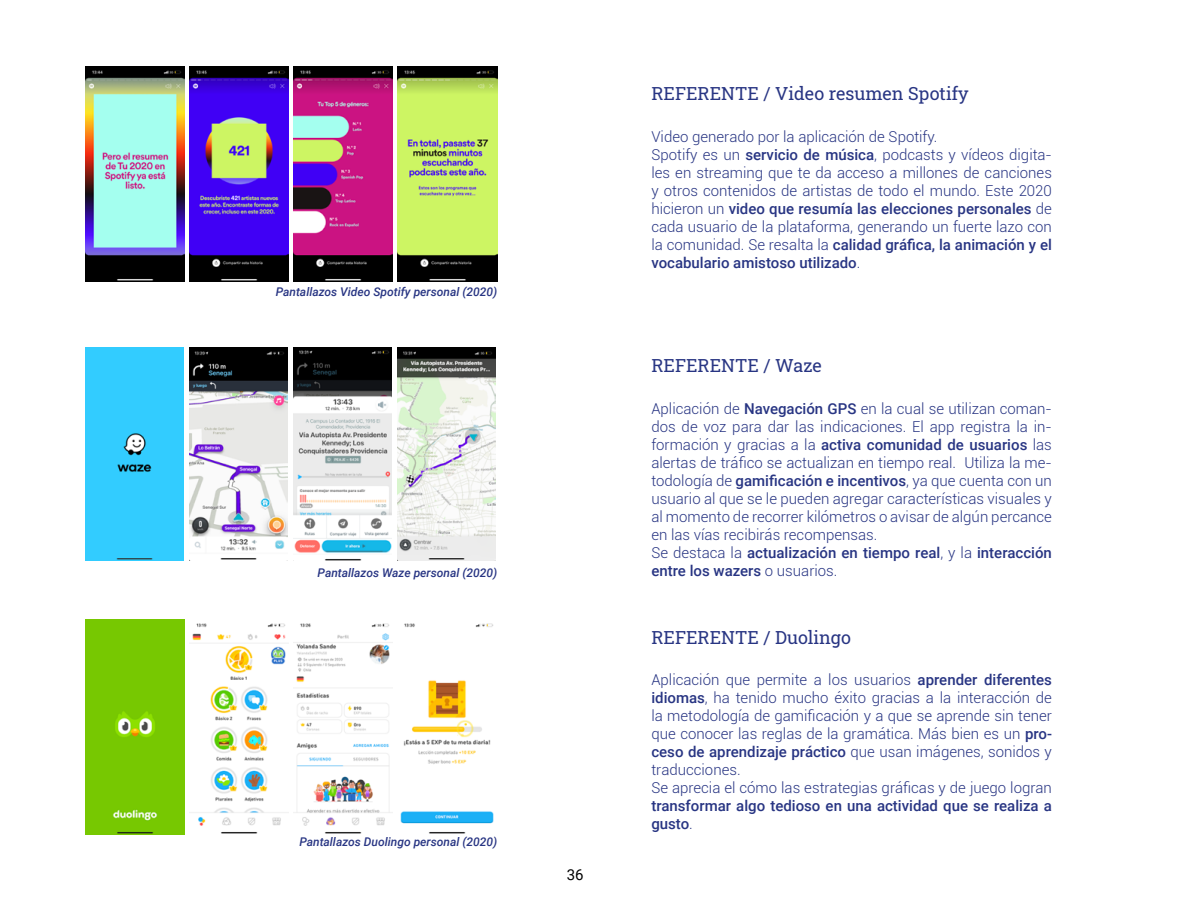
<style>
.page{position:relative;width:1188px;height:918px;background:#fff}
.page>*{position:absolute;margin:0;border:0;box-sizing:border-box;transform-origin:0 0}
.t1{font:18px "Roboto Slab";color:#283583}
.t2{font:300 15px/18px "Roboto";color:#283583}
.t3{font:500 15px/18px "Roboto";color:#283583}
.t4{font:15px "Roboto";color:#000}
.t5{font:italic 500 12px "Roboto";color:#283583}
.s1{font-weight:500}
.s2{font-weight:300}
</style>
<div class="page">
<div style="left:85px;top:348px;width:98px;height:212px;background:#32ccff"></div>
<img style="left:189px;top:348px;width:98px;height:212px">
<img style="left:293px;top:348px;width:99px;height:212px">
<img style="left:397px;top:348px;width:98px;height:212px">
<div style="left:85px;top:620px;width:99px;height:215px;background:#77c801"></div>
<img style="left:189px;top:623px;width:100px;height:211px">
<img style="left:293px;top:623px;width:100px;height:211px">
<img style="left:400px;top:623px;width:94px;height:211px">
<img style="left:85px;top:66px;width:99px;height:215px">
<img style="left:189px;top:66px;width:100px;height:215px">
<img style="left:293px;top:66px;width:100px;height:216px">
<img style="left:398px;top:66px;width:99px;height:215px">
<p class="t5" style="left:276px;top:283px;width:223px">Pantallazos Video Spotify personal (2020)</p>
<p class="t5" style="left:318px;top:565px;width:181px">Pantallazos Waze personal (2020)</p>
<p class="t5" style="left:299px;top:834px;width:199px">Pantallazos Duolingo personal (2020)</p>
<p class="t4" style="left:567px;top:864px;width:18px">36</p>
<p class="t1" style="left:651px;top:82px;width:319px">REFERENTE / Video resumen Spotify</p>
<p class="t2" style="left:651px;top:127px;width:402px">Video generado por la aplicación de Spotify.<br>Spotify es un <span class="s1">servicio de música</span>, podcasts y vídeos digita&shy;les en streaming que te da acceso a millones de canciones y otros contenidos de artistas de todo el mundo. Este 2020 hicieron un <span class="s1">video que resumía las elecciones personales</span> de cada usuario de la plataforma, generando un fuerte lazo con la comunidad. Se resalta la <span class="s1">calidad gráfica, la animación y el vocabulario amistoso utilizado</span>.</p>
<p class="t1" style="left:651px;top:353px;width:172px">REFERENTE / Waze</p>
<p class="t2" style="left:651px;top:399px;width:402px">Aplicación de <span class="s1">Navegación GPS</span> en la cual se utilizan coman&shy;dos de voz para dar las indicaciones. El app registra la in&shy;formación y gracias a la <span class="s1">activa comunidad de usuarios</span> las alertas de tráfico se actualizan en tiempo real. Utiliza la me&shy;todología de <span class="s1">gamificación e incentivos</span>, ya que cuenta con un usuario al que se le pueden agregar características visuales y al momento de recorrer kilómetros o avisar de algún percance en las vías recibirás recompensas.<br>Se destaca la <span class="s1">actualización en tiempo real</span>, y la <span class="s1">interacción entre los wazers</span> o usuarios.</p>
<p class="t1" style="left:651px;top:625px;width:201px">REFERENTE / Duolingo</p>
<p class="t2" style="left:651px;top:670px;width:402px">Aplicación que permite a los usuarios <span class="s1">aprender diferentes idiomas</span>, ha tenido mucho éxito gracias a la interacción de la metodología de gamificación y a que se aprende sin tener que conocer las reglas de la gramática. Más bien es un <span class="s1">pro&shy;ceso de aprendizaje práctico</span> que usan imágenes, sonidos y traducciones.<br>Se aprecia el cómo las estrategias gráficas y de juego logran</p>
<p class="t3" style="left:651px;top:796px;width:402px">transformar algo tedioso en una actividad que se realiza a gusto<span class="s2">.</span></p>
</div>
